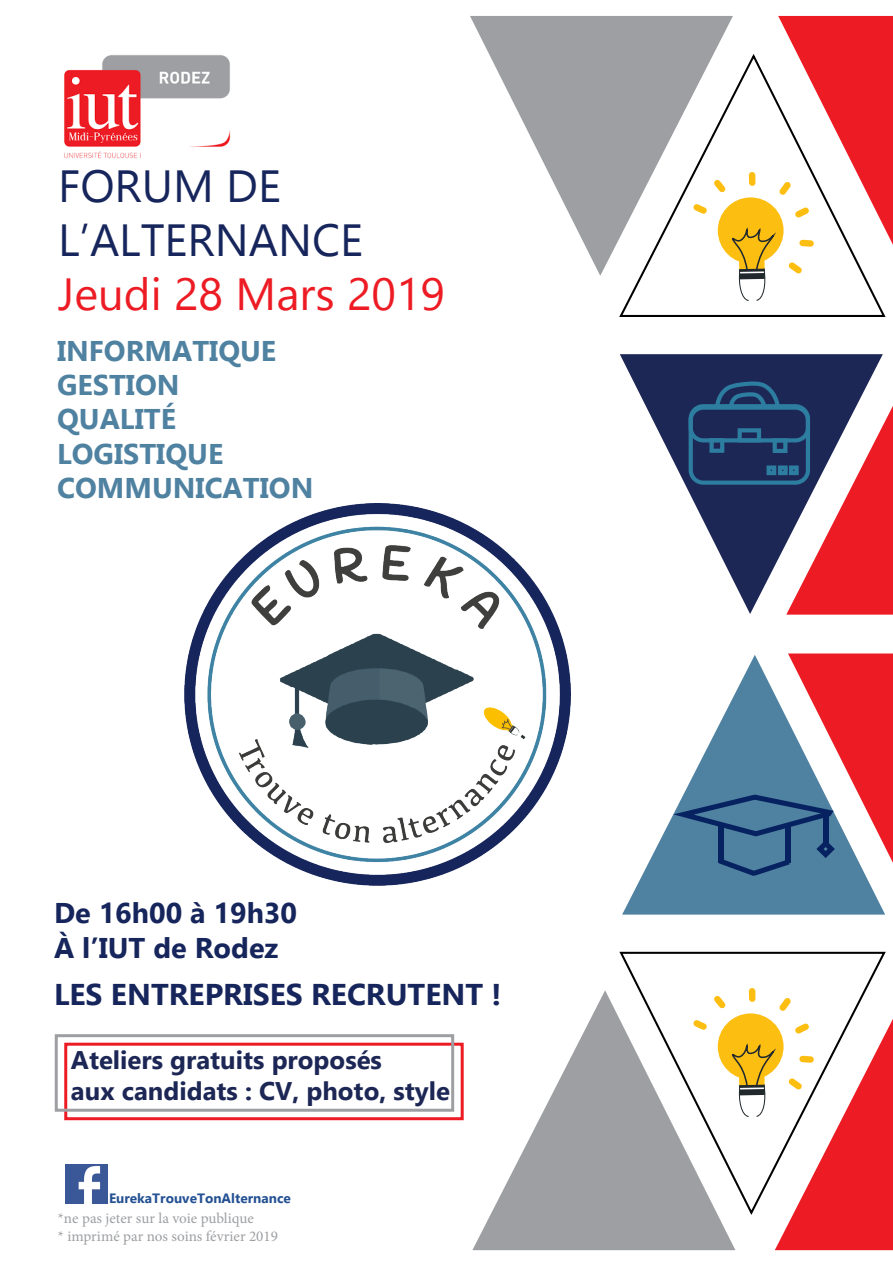
<style>
.page{position:relative;width:893px;height:1263px;background:#fff}
.page>*{position:absolute;margin:0;border:0;box-sizing:border-box;transform-origin:0 0}
.t1{font:45px "Gadugi";color:#16255b}
.t2{font:45px "Gadugi";color:#ed1c24}
.t3{font:700 30px "Gadugi";color:#16255b}
.t4{font:700 28.5px "Gadugi";color:#4f81a1}
.t5{font:700 28.5px "Gadugi";color:#16255b}
.t6{font:700 25.5px "Gadugi";color:#1d2755}
.t7{font:15px "Minion Pro";color:#9d9fa2}
.t8{font:700 13.5px "Gadugi";color:#245193}
</style>
<div class="page">
<img style="left:64px;top:55px;width:167px;height:104px">
<div style="left:64px;top:1043px;width:400px;height:77px;border:3px solid #ed1c24"></div>
<div style="left:55px;top:1034px;width:399px;height:78px;border:3px solid #9d9fa2"></div>
<img style="left:185px;top:504px;width:386px;height:382px">
<svg style="left:619px;top:276px;width:267px;height:41px"></svg>
<svg style="left:470px;top:16px;width:244px;height:260px;fill:#9d9fa2"></svg>
<svg style="left:620px;top:354px;width:263px;height:138px;fill:#1d2755"></svg>
<svg style="left:622px;top:815px;width:263px;height:99px;fill:#4f81a1"></svg>
<svg style="left:619px;top:951px;width:267px;height:68px"></svg>
<svg style="left:472px;top:990px;width:263px;height:260px;fill:#9d9fa2"></svg>
<svg style="left:689px;top:381px;width:204px;height:234px"></svg>
<svg style="left:673px;top:653px;width:220px;height:223px"></svg>
<div style="left:823px;top:814px;width:5px;height:29px;background:#072260"></div>
<svg style="left:714px;top:16px;width:179px;height:286px"></svg>
<svg style="left:693px;top:204px;width:14px;height:10px"></svg>
<div style="left:717px;top:1013px;width:67px;height:67px;background:#fdbe12;border-radius:50%"></div>
<svg style="left:779px;top:997px;width:12px;height:14px"></svg>
<div style="left:749px;top:988px;width:6px;height:14px;background:#fdbe12;border-radius:3px"></div>
<svg style="left:730px;top:1019px;width:163px;height:231px"></svg>
<svg style="left:714px;top:995px;width:12px;height:13px"></svg>
<svg style="left:693px;top:1020px;width:14px;height:10px"></svg>
<img style="left:66px;top:1164px;width:42px;height:39px">
<p class="t1" style="left:58px;top:159px;width:224px">FORUM DE</p>
<p class="t1" style="left:58px;top:213px;width:306px">L’ALTERNANCE</p>
<p class="t2" style="left:58px;top:267px;width:388px">Jeudi 28 Mars 2019</p>
<p class="t4" style="left:57px;top:334px;width:221px">INFORMATIQUE</p>
<p class="t4" style="left:57px;top:368px;width:124px">GESTION</p>
<p class="t4" style="left:57px;top:402px;width:120px">QUALITÉ</p>
<p class="t4" style="left:57px;top:436px;width:168px">LOGISTIQUE</p>
<p class="t4" style="left:57px;top:470px;width:258px">COMMUNICATION</p>
<p class="t5" style="left:54px;top:896px;width:245px">De 16h00 à 19h30</p>
<p class="t5" style="left:54px;top:930px;width:226px">À l’IUT de Rodez</p>
<p class="t3" style="left:54px;top:976px;width:449px">LES ENTREPRISES RECRUTENT !</p>
<p class="t6" style="left:71px;top:1044px;width:312px">Ateliers gratuits proposés</p>
<p class="t6" style="left:71px;top:1075px;width:380px">aux candidats : CV, photo, style</p>
<p class="t8" style="left:109px;top:1190px;width:183px">EurekaTrouveTonAlternance</p>
<p class="t7" style="left:58px;top:1208px;width:197px">*ne pas jeter sur la voie publique</p>
<p class="t7" style="left:58px;top:1226px;width:222px">* imprimé par nos soins février 2019</p>
</div>
